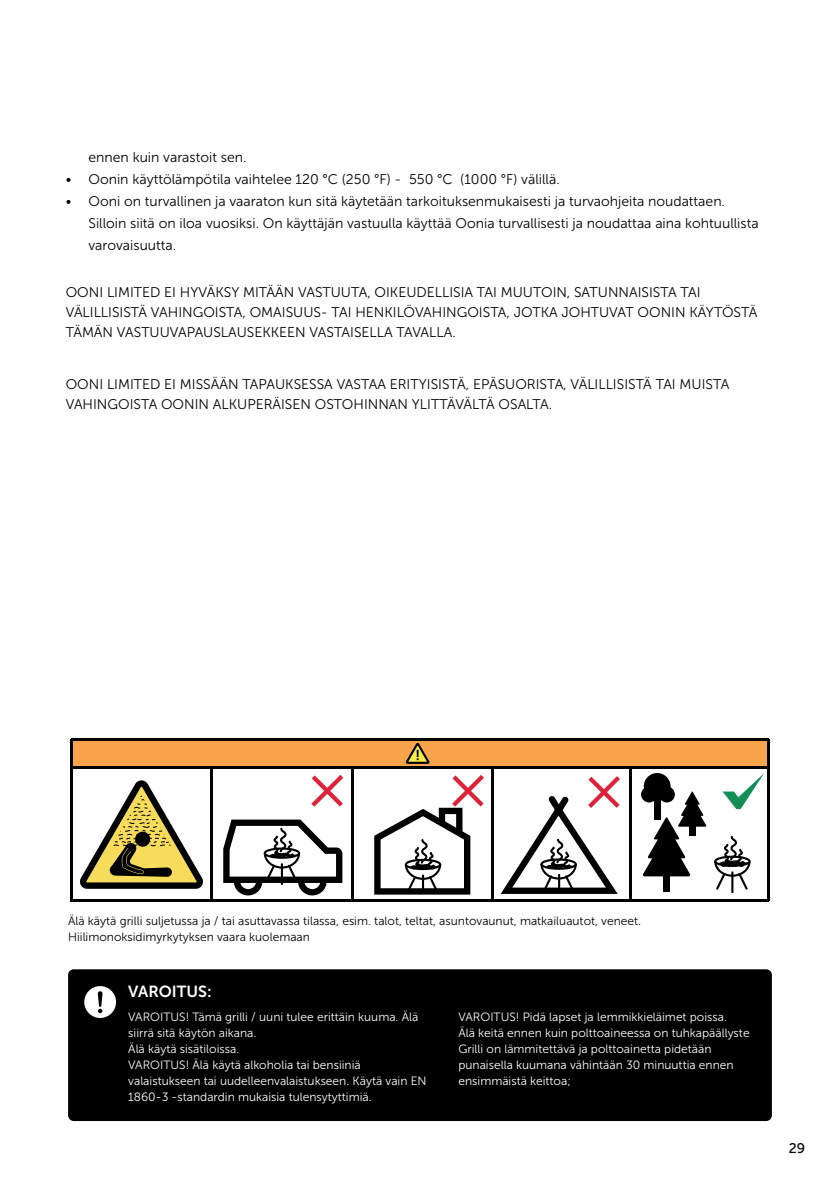
<style>
.page{position:relative;width:840px;height:1191px;background:#fff}
.page>*{position:absolute;margin:0;border:0;box-sizing:border-box;transform-origin:0 0}
.t1{font:16px "Museo Sans 700";color:#fff}
.t2{font:14px/20px "Museo Sans 300";color:#000}
.t3{font:14px "Museo Sans 500";color:#000}
.t4{font:12px/16px "Museo Sans 300";color:#fff}
.t5{font:12px/16px "Museo Sans 300";color:#000}
</style>
<div class="page">
<div style="left:68px;top:969px;width:703px;height:152px;background:#000;border-radius:6px"></div>
<div style="left:71px;top:739px;width:696px;height:28px;background:#f9a34a"></div>
<hr style="left:71px;top:766px;width:697px;height:2px;background:#000">
<hr style="left:71px;top:738px;width:697px;height:3px;background:#000">
<hr style="left:210px;top:767px;width:2px;height:133px;background:#000">
<hr style="left:351px;top:767px;width:2px;height:133px;background:#000">
<hr style="left:491px;top:767px;width:2px;height:133px;background:#000">
<hr style="left:70px;top:738px;width:2px;height:162px;background:#000">
<hr style="left:629px;top:767px;width:2px;height:133px;background:#000">
<hr style="left:767px;top:738px;width:2px;height:162px;background:#000">
<hr style="left:70px;top:899px;width:698px;height:2px;background:#000">
<svg style="left:405px;top:743px;width:24px;height:21px"></svg>
<svg style="left:311px;top:775px;width:32px;height:31px"></svg>
<svg style="left:374px;top:775px;width:109px;height:119px"></svg>
<svg style="left:223px;top:819px;width:119px;height:76px"></svg>
<svg style="left:80px;top:780px;width:123px;height:108px"></svg>
<svg style="left:500px;top:776px;width:119px;height:118px"></svg>
<div style="left:643px;top:773px;width:27px;height:26px;background:#000;border-radius:50%"></div>
<svg style="left:640px;top:786px;width:16px;height:16px"></svg>
<div style="left:658px;top:786px;width:16px;height:16px;background:#000;border-radius:50%"></div>
<div style="left:663px;top:866px;width:6px;height:25px;background:#000"></div>
<svg style="left:642px;top:791px;width:64px;height:85px"></svg>
<div style="left:688px;top:820px;width:7px;height:15px;background:#000"></div>
<svg style="left:722px;top:774px;width:41px;height:35px"></svg>
<hr style="left:731px;top:871px;width:2px;height:22px;background:#000">
<svg style="left:714px;top:836px;width:36px;height:53px"></svg>
<svg style="left:84px;top:986px;width:32px;height:32px"></svg>
<p class="t2" style="left:88px;top:147px;width:160px">ennen kuin varastoit sen.</p>
<p class="t2" style="left:66px;top:169px;width:495px">• Oonin käyttölämpötila vaihtelee 120 °C (250 °F) - 550 °C (1000 °F) välillä.</p>
<p class="t2" style="left:88px;top:190px;width:671px;line-height:22px;text-indent:-23px">• Ooni on turvallinen ja vaaraton kun sitä käytetään tarkoituksenmukaisesti ja turvaohjeita noudattaen.<br>Silloin siitä on iloa vuosiksi. On käyttäjän vastuulla käyttää Oonia turvallisesti ja noudattaa aina kohtuullista varovaisuutta.</p>
<p class="t2" style="left:66px;top:283px;width:692px">OONI LIMITED EI HYVÄKSY MITÄÄN VASTUUTA, OIKEUDELLISIA TAI MUUTOIN, SATUNNAISISTA TAI<br>VÄLILLISISTÄ VAHINGOISTA, OMAISUUS- TAI HENKILÖVAHINGOISTA, JOTKA JOHTUVAT OONIN KÄYTÖSTÄ<br>TÄMÄN VASTUUVAPAUSLAUSEKKEEN VASTAISELLA TAVALLA.</p>
<p class="t2" style="left:66px;top:374px;width:664px">OONI LIMITED EI MISSÄÄN TAPAUKSESSA VASTAA ERITYISISTÄ, EPÄSUORISTA, VÄLILLISISTÄ TAI MUISTA<br>VAHINGOISTA OONIN ALKUPERÄISEN OSTOHINNAN YLITTÄVÄLTÄ OSALTA.</p>
<p class="t5" style="left:68px;top:912px;width:574px">Älä käytä grilli suljetussa ja / tai asuttavassa tilassa, esim. talot, teltat, asuntovaunut, matkailuautot, veneet.<br>Hiilimonoksidimyrkytyksen vaara kuolemaan</p>
<p class="t1" style="left:128px;top:982px;width:85px">VAROITUS:</p>
<p class="t4" style="left:128px;top:1009px;width:300px">VAROITUS! Tämä grilli / uuni tulee erittäin kuuma. Älä siirrä sitä käytön aikana.<br>Älä käytä sisätiloissa.<br>VAROITUS! Älä käytä alkoholia tai bensiiniä valaistukseen tai uudelleenvalaistukseen. Käytä vain EN 1860-3 -standardin mukaisia tulensytyttimiä.</p>
<p class="t4" style="left:458px;top:1009px;width:292px">VAROITUS! Pidä lapset ja lemmikkieläimet poissa.<br>Älä keitä ennen kuin polttoaineessa on tuhkapäällyste Grilli on lämmitettävä ja polttoainetta pidetään punaisella kuumana vähintään 30 minuuttia ennen ensimmäistä keittoa;</p>
<p class="t3" style="left:788px;top:1140px;width:18px">29</p>
</div>
